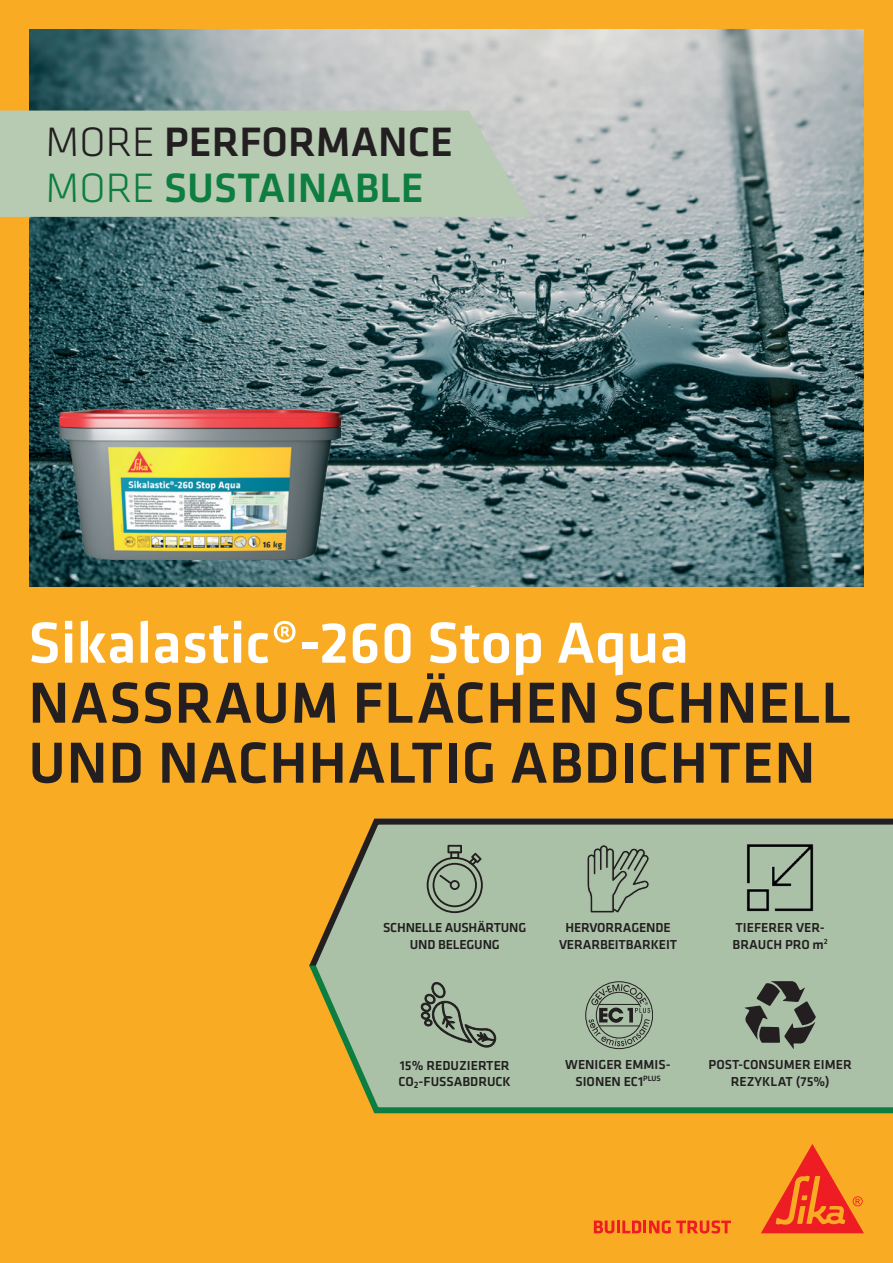
<style>
.page{position:relative;width:893px;height:1263px;background:#faab24}
.page>*{position:absolute;margin:0;border:0;box-sizing:border-box;transform-origin:0 0}
.t1{font:500 60px/60px "Klavika";letter-spacing:.01em;color:#231f20}
.t2{font:500 60px "Klavika";color:#fff}
.t3{font:500 42.6px/46.2px "Klavika";color:#231f20}
.t4{font:500 13.5px/16.5px "Klavika";color:#231f20;text-align:center}
.s1{font-weight:300}
.s2{font-weight:300;color:#0d7e3f}
.s3{color:#0d7e3f}
</style>
<div class="page">
<svg style="left:313px;top:975px;width:580px;height:139px;background:#a6bb97"></svg>
<svg style="left:309px;top:818px;width:584px;height:157px;background:#a8b697"></svg>
<svg style="left:309px;top:965px;width:7px;height:4px"></svg>
<svg style="left:594px;top:1220px;width:137px;height:13px"></svg>
<svg style="left:761px;top:1144px;width:103px;height:89px"></svg>
<img style="left:30px;top:30px;width:833px;height:557px">
<img style="left:60px;top:410px;width:280px;height:149px">
<div style="left:0;top:111px;width:531px;height:106px;background:#b7cbb3"></div>
<svg style="left:420px;top:982px;width:76px;height:65px;background:#8fa18c"></svg>
<svg style="left:586px;top:844px;width:64px;height:70px;background:#93a690"></svg>
<svg style="left:427px;top:845px;width:56px;height:68px;background:#8e9f8b"></svg>
<img style="left:740px;top:838px;width:80px;height:79px">
<div style="left:585px;top:981px;width:67px;height:68px;border:1px solid #231f20;border-radius:33px"></div>
<svg style="left:589px;top:984px;width:61px;height:62px;background:#879884"></svg>
<svg style="left:744px;top:981px;width:72px;height:68px;background:#707c6d"></svg>
<h2 class="t3" style="left:46px;top:117px;width:409px"><span class="s1">MORE</span> PERFORMANCE<br><span class="s2">MORE</span> <span class="s3">SUSTAINABLE</span></h2>
<h1 class="t2" style="left:28px;top:602px;width:662px">Sikalastic®-260 Stop Aqua</h1>
<h1 class="t1" style="left:28px;top:671px;width:824px">NASSRAUM FLÄCHEN SCHNELL<br>UND NACHHALTIG ABDICHTEN</h1>
<p class="t4" style="left:383px;top:919px;width:145px">SCHNELLE AUSHÄRTUNG<br>UND BELEGUNG</p>
<p class="t4" style="left:559px;top:919px;width:120px">HERVORRAGENDE<br>VERARBEITBARKEIT</p>
<p class="t4" style="left:733px;top:919px;width:97px;text-align:left">TIEFERER VER-<br>BRAUCH PRO m<sup>2</sup></p>
<p class="t4" style="left:399px;top:1057px;width:114px;text-align:left">15% REDUZIERTER<br>CO<sub>2</sub>-FUSSABDRUCK</p>
<p class="t4" style="left:565px;top:1056px;width:107px">WENIGER EMMIS-<br>SIONEN EC1<sup>PLUS</sup></p>
<p class="t4" style="left:709px;top:1056px;width:145px">POST-CONSUMER EIMER<br>REZYKLAT (75%)</p>
</div>
